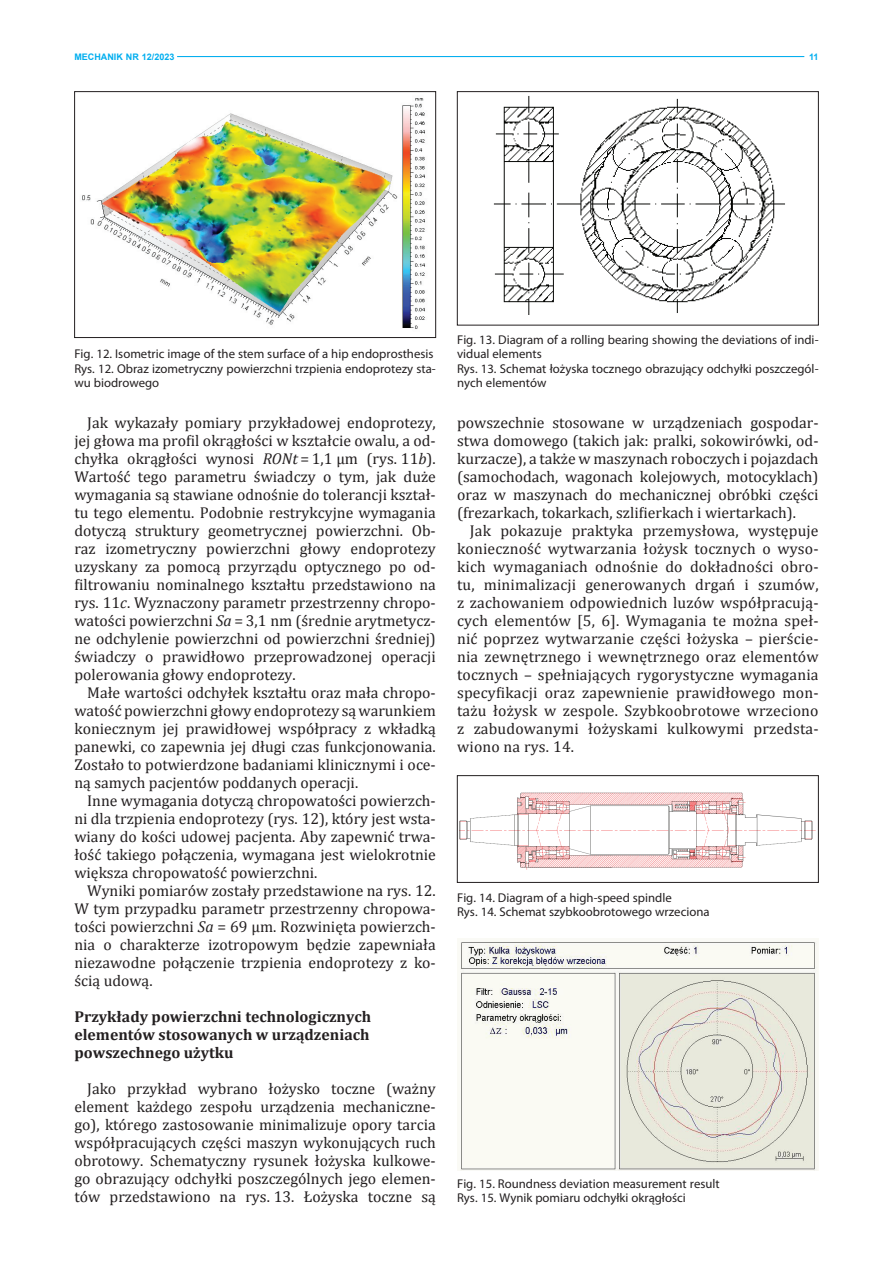
<style>
.page{position:relative;width:893px;height:1263px;background:#fff}
.page>*{position:absolute;margin:0;border:0;box-sizing:border-box;transform-origin:0 0}
.tekst{font:15.75px/18px "Cambria";color:#231f20;text-align:justify}
.tytulik{font:700 15.75px/18px "Cambria";color:#231f20;text-align:justify}
.rysunek{font:12.75px/14.2px "Myriad Pro";color:#231f20}
.t1{font:700 9px "Arial";color:#00aeef}
.s1{font-style:italic}
</style>
<div class="page">
<img style="left:82px;top:98px;width:343px;height:231px">
<div style="left:74px;top:91px;width:362px;height:247px;border:1px solid #231f20"></div>
<img style="left:493px;top:95px;width:292px;height:219px">
<div style="left:457px;top:91px;width:362px;height:234px;border:1px solid #231f20"></div>
<img style="left:460px;top:792px;width:356px;height:78px">
<div style="left:457px;top:775px;width:362px;height:107px;border:1px solid #231f20"></div>
<img style="left:460px;top:941px;width:358px;height:229px">
<hr style="left:177px;top:56px;width:627px;height:1px;background:#00aeef">
<p class="t1" style="left:74px;top:51px;width:102px">MECHANIK NR 12/2023</p>
<p class="t1" style="left:809px;top:51px;width:11px">11</p>
<p class="rysunek" style="left:74px;top:347px;width:361px">Fig. 12. Isometric image of the stem surface of a hip endoprosthesis</p>
<p class="rysunek" style="left:74px;top:361px;width:363px">Rys. 12. Obraz izometryczny powierzchni trzpienia endoprotezy sta&shy;wu biodrowego</p>
<p class="tekst" style="left:74px;top:413px;width:363px;text-indent:13px">Jak wykazały pomiary przykładowej endoprotezy, jej głowa ma profil okrągłości w kształcie owalu, a od&shy;chyłka okrągłości wynosi <span class="s1">RONt</span> = 1,1 μm (rys. 11<span class="s1">b</span>).<br>Wartość tego parametru świadczy o tym, jak duże wymagania są stawiane odnośnie do tolerancji kształ&shy;tu tego elementu. Podobnie restrykcyjne wymagania dotyczą struktury geometrycznej powierzchni. Ob&shy;raz izometryczny powierzchni głowy endoprotezy uzyskany za pomocą przyrządu optycznego po od&shy;filtrowaniu nominalnego kształtu przedstawiono na rys. 11<span class="s1">c</span>. Wyznaczony parametr przestrzenny chropo&shy;watości powierzchni <span class="s1">Sa</span> = 3,1 nm (średnie arytmetycz&shy;ne odchylenie powierzchni od powierzchni średniej) świadczy o prawidłowo przeprowadzonej operacji polerowania głowy endoprotezy.</p>
<p class="tekst" style="left:74px;top:683px;width:363px;text-indent:13px">Małe wartości odchyłek kształtu oraz mała chropo&shy;watość powierzchni głowy endoprotezy sąwarunkiem koniecznym jej prawidłowej współpracy z wkładką panewki, co zapewnia jej długi czas funkcjonowania.<br>Zostało to potwierdzone badaniami klinicznymi i oce&shy;ną samych pacjentów poddanych operacji.</p>
<p class="tekst" style="left:74px;top:791px;width:363px;text-indent:13px">Inne wymagania dotyczą chropowatości powierzch&shy;ni dla trzpienia endoprotezy (rys. 12), który jest wsta&shy;wiany do kości udowej pacjenta. Aby zapewnić trwa&shy;łość takiego połączenia, wymagana jest wielokrotnie większa chropowatość powierzchni.</p>
<p class="tekst" style="left:74px;top:881px;width:363px;text-indent:13px">Wyniki pomiarów zostały przedstawione na rys. 12.<br>W tym przypadku parametr przestrzenny chropowa&shy;tości powierzchni <span class="s1">Sa</span> = 69 μm. Rozwinięta powierzch&shy;nia o charakterze izotropowym będzie zapewniała niezawodne połączenie trzpienia endoprotezy z ko&shy;ścią udową.</p>
<p class="tytulik" style="left:74px;top:1007px;width:298px">Przykłady powierzchni technologicznych elementów stosowanych w urządzeniach powszechnego użytku</p>
<p class="tekst" style="left:74px;top:1079px;width:363px;text-indent:13px">Jako przykład wybrano łożysko toczne (ważny element każdego zespołu urządzenia mechaniczne&shy;go), którego zastosowanie minimalizuje opory tarcia współpracujących części maszyn wykonujących ruch obrotowy. Schematyczny rysunek łożyska kulkowe&shy;go obrazujący odchyłki poszczególnych jego elemen&shy;tów przedstawiono na rys. 13. Łożyska toczne są</p>
<p class="rysunek" style="left:457px;top:332px;width:363px">Fig. 13. Diagram of a rolling bearing showing the deviations of indi&shy;vidual elements</p>
<p class="rysunek" style="left:457px;top:361px;width:363px">Rys. 13. Schemat łożyska tocznego obrazujący odchyłki poszczegól&shy;nych elementów</p>
<p class="tekst" style="left:457px;top:413px;width:363px">powszechnie stosowane w urządzeniach gospodar&shy;stwa domowego (takich jak: pralki, sokowirówki, od&shy;kurzacze), a także w maszynach roboczych i pojazdach (samochodach, wagonach kolejowych, motocyklach) oraz w maszynach do mechanicznej obróbki części (frezarkach, tokarkach, szlifierkach i wiertarkach).</p>
<p class="tekst" style="left:457px;top:521px;width:363px;text-indent:13px">Jak pokazuje praktyka przemysłowa, występuje konieczność wytwarzania łożysk tocznych o wyso&shy;kich wymaganiach odnośnie do dokładności obro&shy;tu, minimalizacji generowanych drgań i szumów, z zachowaniem odpowiednich luzów współpracują&shy;cych elementów [5, 6]. Wymagania te można speł&shy;nić poprzez wytwarzanie części łożyska – pierście&shy;nia zewnętrznego i wewnętrznego oraz elementów tocznych – spełniających rygorystyczne wymagania specyfikacji oraz zapewnienie prawidłowego mon&shy;tażu łożysk w zespole. Szybkoobrotowe wrzeciono z zabudowanymi łożyskami kulkowymi przedsta&shy;wiono na rys. 14.</p>
<p class="rysunek" style="left:457px;top:890px;width:216px">Fig. 14. Diagram of a high-speed spindle</p>
<p class="rysunek" style="left:457px;top:904px;width:254px">Rys. 14. Schemat szybkoobrotowego wrzeciona</p>
<p class="rysunek" style="left:457px;top:1176px;width:264px">Fig. 15. Roundness deviation measurement result</p>
<p class="rysunek" style="left:457px;top:1190px;width:230px">Rys. 15. Wynik pomiaru odchyłki okrągłości</p>
</div>
